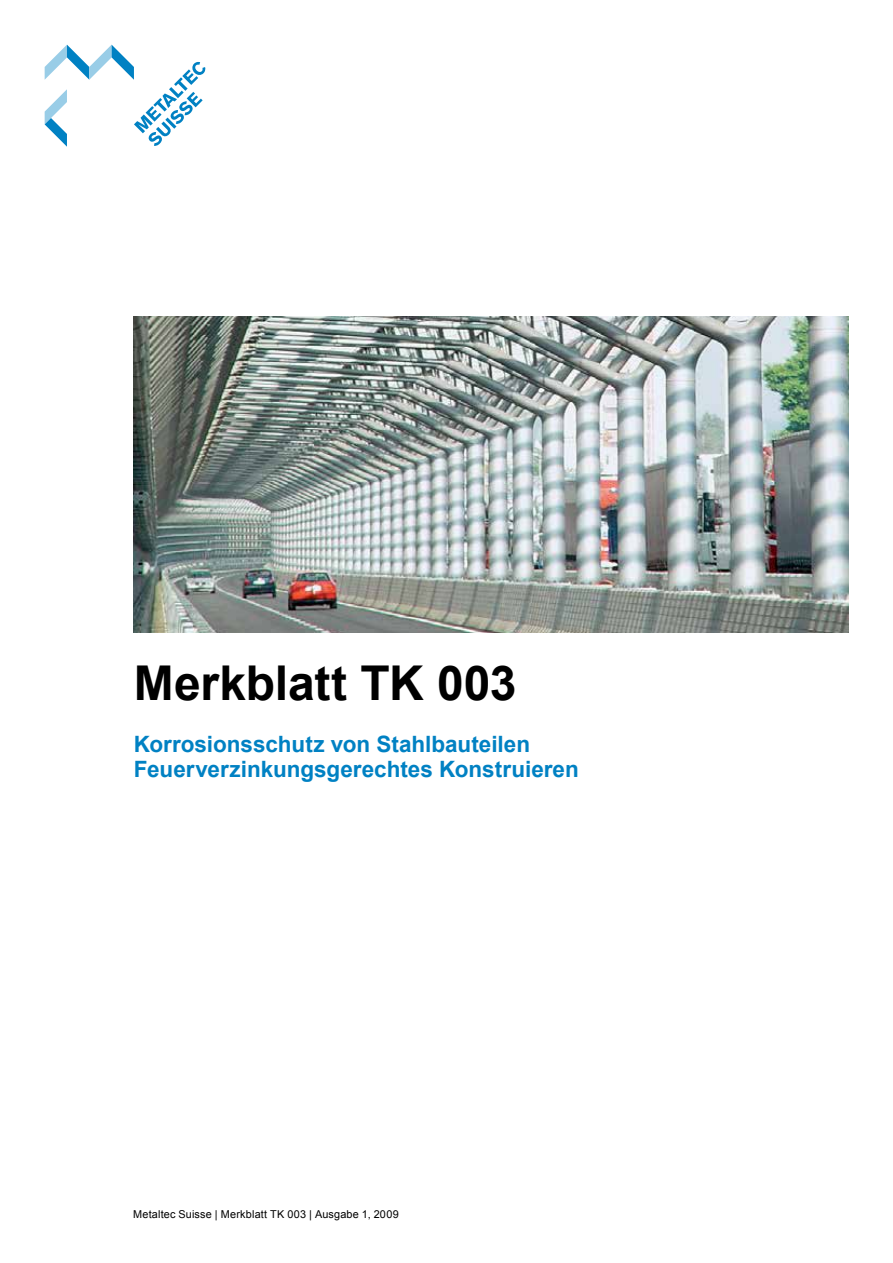
<style>
.page{position:relative;width:893px;height:1263px;background:#fff}
.page>*{position:absolute;margin:0;border:0;box-sizing:border-box;transform-origin:0 0}
.t1{font:700 48px "Arial";letter-spacing:-.005em;color:#000}
.t2{font:700 22.5px/25.5px "Arial";color:#0081c3}
.t3{font:10.8px "Arial";letter-spacing:.015em;color:#000}
</style>
<div class="page">
<svg style="left:45px;top:45px;width:160px;height:102px"></svg>
<img style="left:134px;top:316px;width:714px;height:316px">
<h1 class="t1" style="left:134px;top:652px;width:384px">Merkblatt TK 003</h1>
<p class="t2" style="left:134px;top:732px;width:446px">Korrosionsschutz von Stahlbauteilen<br>Feuerverzinkungsgerechtes Konstruieren</p>
<p class="t3" style="left:133px;top:1207px;width:267px">Metaltec Suisse | Merkblatt TK 003 | Ausgabe 1, 2009</p>
</div>
